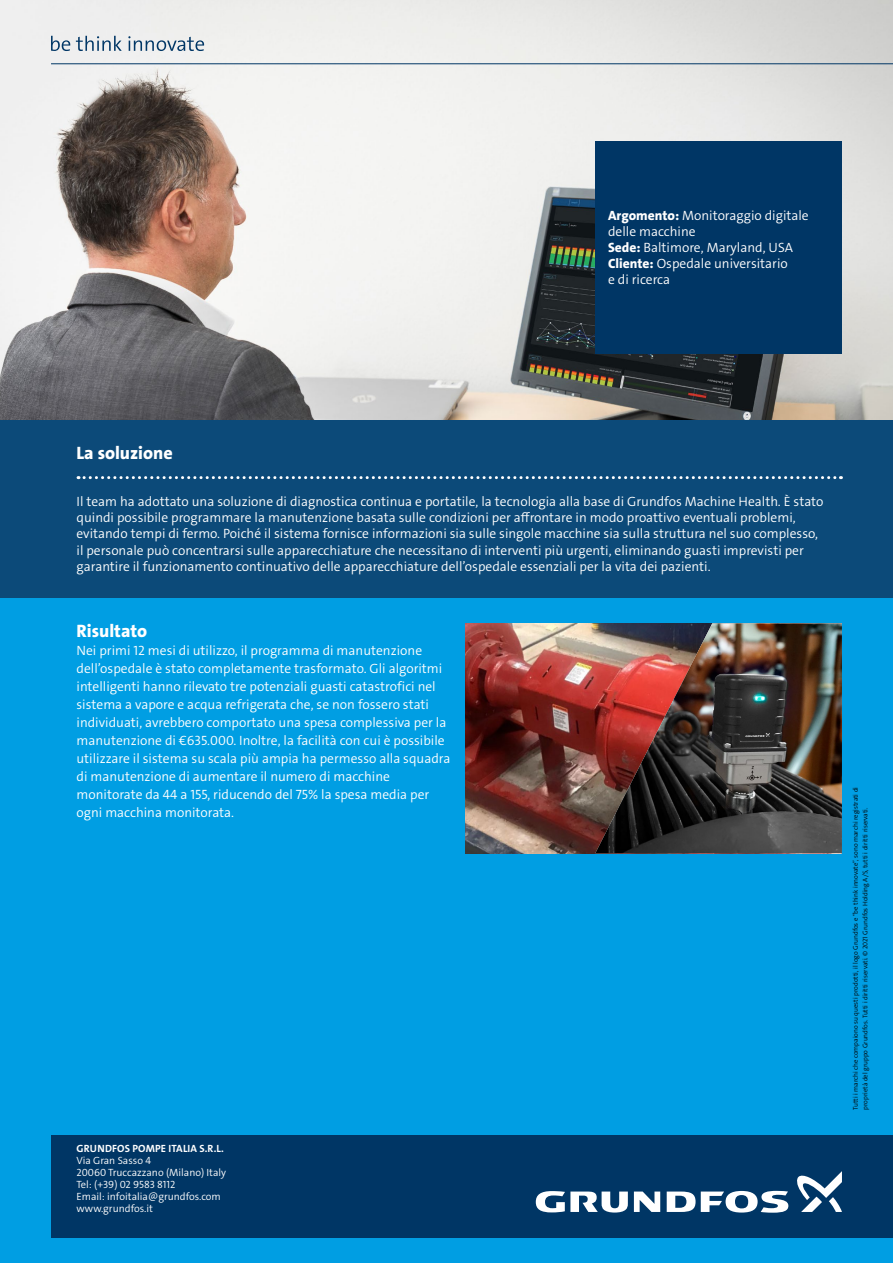
<style>
.page{position:relative;width:893px;height:1263px;background:#fff}
.page>*{position:absolute;margin:0;border:0;box-sizing:border-box;transform-origin:0 0}
.t1{font:18px "Grundfos The Sans V2 OT 8 XB";color:#fff}
.t2{font:13.5px/18px "Grundfos The Sans V2 OT 4 SL";color:#fff}
.t3{font:10.5px/12px "Grundfos The Sans V2 OT 4 SL";color:#fff}
.t4{font:10.5px "Grundfos The Sans V2 OT 7 B";letter-spacing:.015em;color:#fff}
.t5{font:6.75px/9.8px "Grundfos The Sans V2 OT 4 SL";color:#000}
.s1{font-family:"Grundfos The Sans V2 OT 8 XB"}
</style>
<div class="page">
<img style="left:0;top:0;width:893px;height:421px">
<div style="left:0;top:577px;width:893px;height:686px;background:#009ee3"></div>
<div style="left:0;top:421px;width:893px;height:177px;background:#0c4a79"></div>
<svg style="left:78px;top:476px;width:763px;height:3px"></svg>
<div style="left:51px;top:1135px;width:842px;height:102px;background:#003665"></div>
<hr style="left:51px;top:63px;width:842px;height:1px;background:#003665">
<svg style="left:634px;top:1191px;width:26px;height:21px"></svg>
<svg style="left:536px;top:1191px;width:92px;height:21px"></svg>
<svg style="left:667px;top:1191px;width:121px;height:22px"></svg>
<svg style="left:797px;top:1171px;width:45px;height:41px"></svg>
<svg style="left:51px;top:36px;width:19px;height:15px"></svg>
<svg style="left:76px;top:36px;width:46px;height:15px"></svg>
<svg style="left:128px;top:36px;width:76px;height:15px"></svg>
<img style="left:466px;top:623px;width:129px;height:230px">
<img style="left:595px;top:623px;width:247px;height:230px">
<div style="left:595px;top:141px;width:247px;height:212px;background:#003665"></div>
<p class="t2" style="left:608px;top:207px;width:202px;line-height:16.2px"><span class="s1">Argomento:</span> Monitoraggio digitale delle macchine<br><span class="s1">Sede:</span> Baltimore, Maryland, USA<br><span class="s1">Cliente:</span> Ospedale universitario<br>e di ricerca</p>
<h1 class="t1" style="left:77px;top:442px;width:98px">La soluzione</h1>
<p class="t2" style="left:77px;top:493px;width:748px;line-height:16.2px">Il team ha adottato una soluzione di diagnostica continua e portatile, la tecnologia alla base di Grundfos Machine Health. È stato quindi possibile programmare la manutenzione basata sulle condizioni per affrontare in modo proattivo eventuali problemi, evitando tempi di fermo. Poiché il sistema fornisce informazioni sia sulle singole macchine sia sulla struttura nel suo complesso, il personale può concentrarsi sulle apparecchiature che necessitano di interventi più urgenti, eliminando guasti imprevisti per garantire il funzionamento continuativo delle apparecchiature dell’ospedale essenziali per la vita dei pazienti.</p>
<h1 class="t1" style="left:77px;top:619px;width:72px">Risultato</h1>
<p class="t2" style="left:77px;top:641px;width:375px">Nei primi 12 mesi di utilizzo, il programma di manutenzione dell’ospedale è stato completamente trasformato. Gli algoritmi intelligenti hanno rilevato tre potenziali guasti catastrofici nel sistema a vapore e acqua refrigerata che, se non fossero stati individuati, avrebbero comportato una spesa complessiva per la manutenzione di €635.000. Inoltre, la facilità con cui è possibile utilizzare il sistema su scala più ampia ha permesso alla squadra di manutenzione di aumentare il numero di macchine monitorate da 44 a 155, riducendo del 75% la spesa media per ogni macchina monitorata.</p>
<p class="t4" style="left:77px;top:1142px;width:149px">GRUNDFOS POMPE ITALIA S.R.L.</p>
<p class="t3" style="left:77px;top:1154px;width:151px">Via Gran Sasso 4<br>20060 Truccazzano (Milano) Italy<br>Tel: (+39) 02 9583 8112<br>Email: infoitalia@grundfos.com www.grundfos.it</p>
<p class="t5" style="left:851px;top:1110px;width:325px;rotate:-90deg">Tutti i marchi che compaiono su questi prodotti, il logo Grundfos e “be think innovate”, sono marchi registrati di proprietà del gruppo Grundfos. Tutti i diritti riservati. © 2021 Grundfos Holding A/S, tutti i diritti riservati.</p>
</div>
